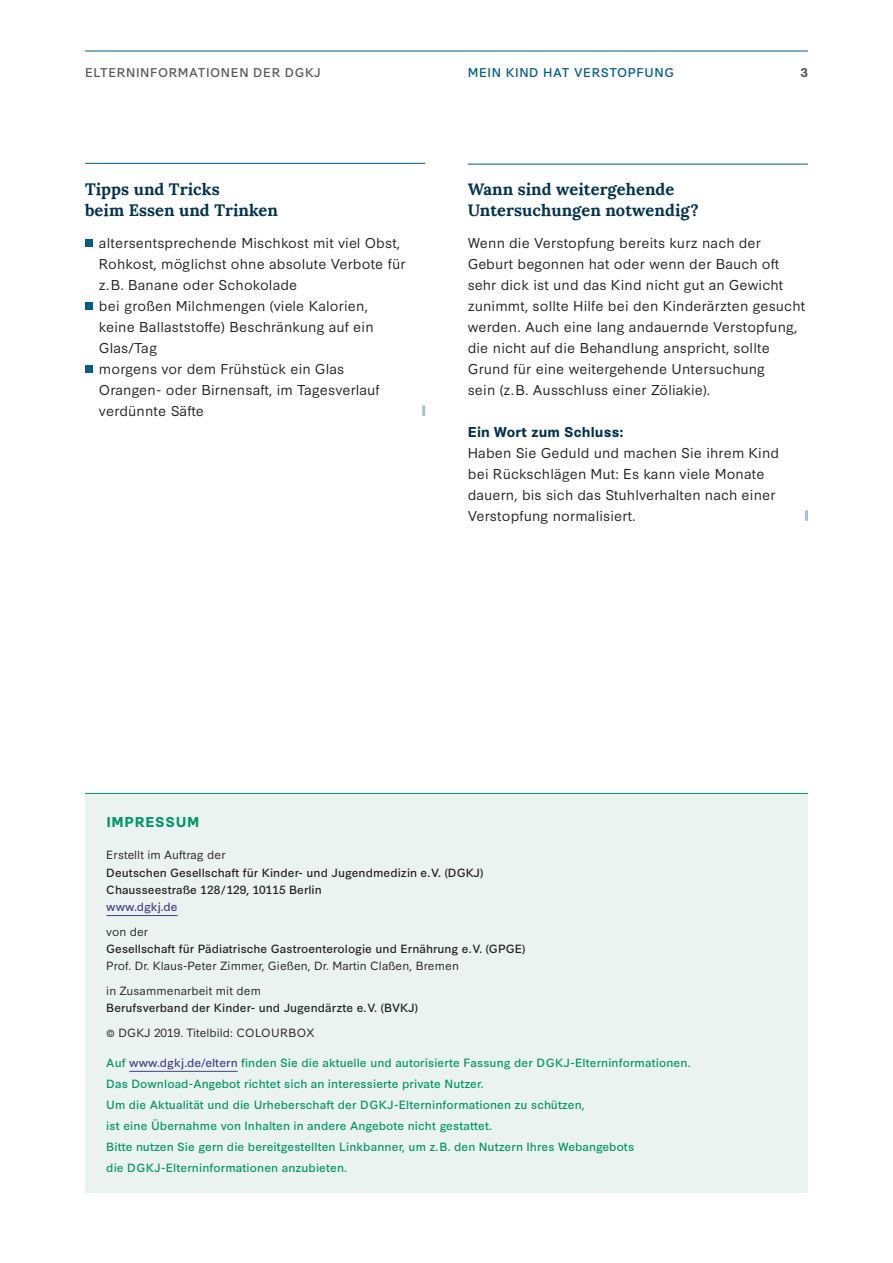
<style>
.page{position:relative;width:893px;height:1263px;background:#fff}
.page>*{position:absolute;margin:0;border:0;box-sizing:border-box;transform-origin:0 0}
.t1{font:700 16.5px/21px "Lora";letter-spacing:.005em;color:#00334e}
.t2{font:13.5px/21px "Synthese";letter-spacing:.01em;color:#231f20}
.t3{font:700 13.5px "Synthese";letter-spacing:.01em;color:#00334e}
.t4{font:700 13.5px "Synthese";letter-spacing:.05em;color:#009667}
.t5{font:12px "Synthese";letter-spacing:.05em;color:#57585a}
.t6{font:12px "Synthese";letter-spacing:.05em;color:#005d84}
.t7{font:700 12px "Synthese";color:#57585a}
.t8{font:11.25px/21px "Synthese";letter-spacing:.01em;color:#009667}
.t9{font:11.25px/17.2px "Synthese";letter-spacing:.005em;color:#231f20}
.t10{font:11.25px "Synthese";letter-spacing:.005em;color:#231f20}
.t11{font:11.25px "Synthese";letter-spacing:.005em;color:#433f88}
.s1{color:#433f88}
</style>
<div class="page">
<hr style="left:85px;top:51px;width:723px;height:1px;background:#005d84">
<div style="left:85px;top:239px;width:7px;height:7px;background:#005d84"></div>
<div style="left:85px;top:302px;width:7px;height:7px;background:#005d84"></div>
<div style="left:85px;top:365px;width:7px;height:7px;background:#005d84"></div>
<hr style="left:85px;top:163px;width:340px;height:1px;background:#005d84">
<div style="left:85px;top:794px;width:723px;height:399px;background:#ebf3f0"></div>
<hr style="left:106px;top:915px;width:72px;height:1px;background:#433f88">
<hr style="left:129px;top:1071px;width:109px;height:1px;background:#433f88">
<hr style="left:85px;top:793px;width:723px;height:1px;background:#009667">
<hr style="left:468px;top:164px;width:340px;height:1px;background:#005d84">
<svg style="left:422px;top:405px;width:3px;height:11px"></svg>
<svg style="left:805px;top:510px;width:3px;height:11px"></svg>
<p class="t5" style="left:85px;top:63px;width:237px">ELTERNINFORMATIONEN DER DGKJ</p>
<p class="t6" style="left:468px;top:63px;width:208px">MEIN KIND HAT VERSTOPFUNG</p>
<p class="t7" style="left:801px;top:63px;width:8px">3</p>
<p class="t1" style="left:85px;top:177px;width:194px">Tipps und Tricks<br>beim Essen und Trinken</p>
<p class="t2" style="left:99px;top:231px;width:308px">altersentsprechende Mischkost mit viel Obst, Rohkost, möglichst ohne absolute Verbote für z. B. Banane oder Schokolade<br>bei großen Milchmengen (viele Kalorien, keine Ballaststoffe) Beschränkung auf ein Glas/Tag<br>morgens vor dem Frühstück ein Glas Orangen- oder Birnensaft, im Tagesverlauf verdünnte Säfte</p>
<p class="t1" style="left:468px;top:177px;width:232px">Wann sind weitergehende<br>Untersuchungen notwendig?</p>
<p class="t2" style="left:468px;top:231px;width:339px">Wenn die Verstopfung bereits kurz nach der Geburt begonnen hat oder wenn der Bauch oft sehr dick ist und das Kind nicht gut an Gewicht zunimmt, sollte Hilfe bei den Kinderärzten gesucht werden. Auch eine lang andauernde Verstopfung, die nicht auf die Behandlung anspricht, sollte Grund für eine weitergehende Untersuchung<br>sein (z. B. Ausschluss einer Zöliakie).</p>
<p class="t3" style="left:468px;top:421px;width:157px">Ein Wort zum Schluss:</p>
<p class="t2" style="left:468px;top:441px;width:313px">Haben Sie Geduld und machen Sie ihrem Kind bei Rückschlägen Mut: Es kann viele Monate dauern, bis sich das Stuhlverhalten nach einer Verstopfung normalisiert.</p>
<p class="t4" style="left:106px;top:811px;width:95px">IMPRESSUM</p>
<p class="t10" style="left:106px;top:846px;width:121px">Erstellt im Auftrag der</p>
<p class="t9" style="left:106px;top:863px;width:379px">Deutschen Gesellschaft für Kinder- und Jugendmedizin e. V. (DGKJ)<br>Chausseestraße 128 / 129, 10115 Berlin</p>
<p class="t11" style="left:106px;top:898px;width:73px">www.dgkj.de</p>
<p class="t10" style="left:106px;top:922px;width:43px">von der</p>
<p class="t9" style="left:106px;top:939px;width:421px">Gesellschaft für Pädiatrische Gastroenterologie und Ernährung e. V. (GPGE)</p>
<p class="t10" style="left:106px;top:957px;width:354px">Prof. Dr. Klaus-Peter Zimmer, Gießen, Dr. Martin Claßen, Bremen</p>
<p class="t10" style="left:106px;top:981px;width:156px">in Zusammenarbeit mit dem</p>
<p class="t9" style="left:106px;top:998px;width:313px">Berufsverband der Kinder- und Jugendärzte e. V. (BVKJ)</p>
<p class="t10" style="left:106px;top:1023px;width:210px">© DGKJ 2019. Titelbild: COLOURBOX</p>
<p class="t8" style="left:106px;top:1051px;width:586px">Auf <span class="s1">www.dgkj.de/eltern</span> finden Sie die aktuelle und autorisierte Fassung der DGKJ-Elterninformationen.<br>Das Download-Angebot richtet sich an interessierte private Nutzer.<br>Um die Aktualität und die Urheberschaft der DGKJ-Elterninformationen zu schützen,<br>ist eine Übernahme von Inhalten in andere Angebote nicht gestattet.<br>Bitte nutzen Sie gern die bereitgestellten Linkbanner, um z. B. den Nutzern Ihres Webangebots<br>die DGKJ-Elterninformationen anzubieten.</p>
</div>
